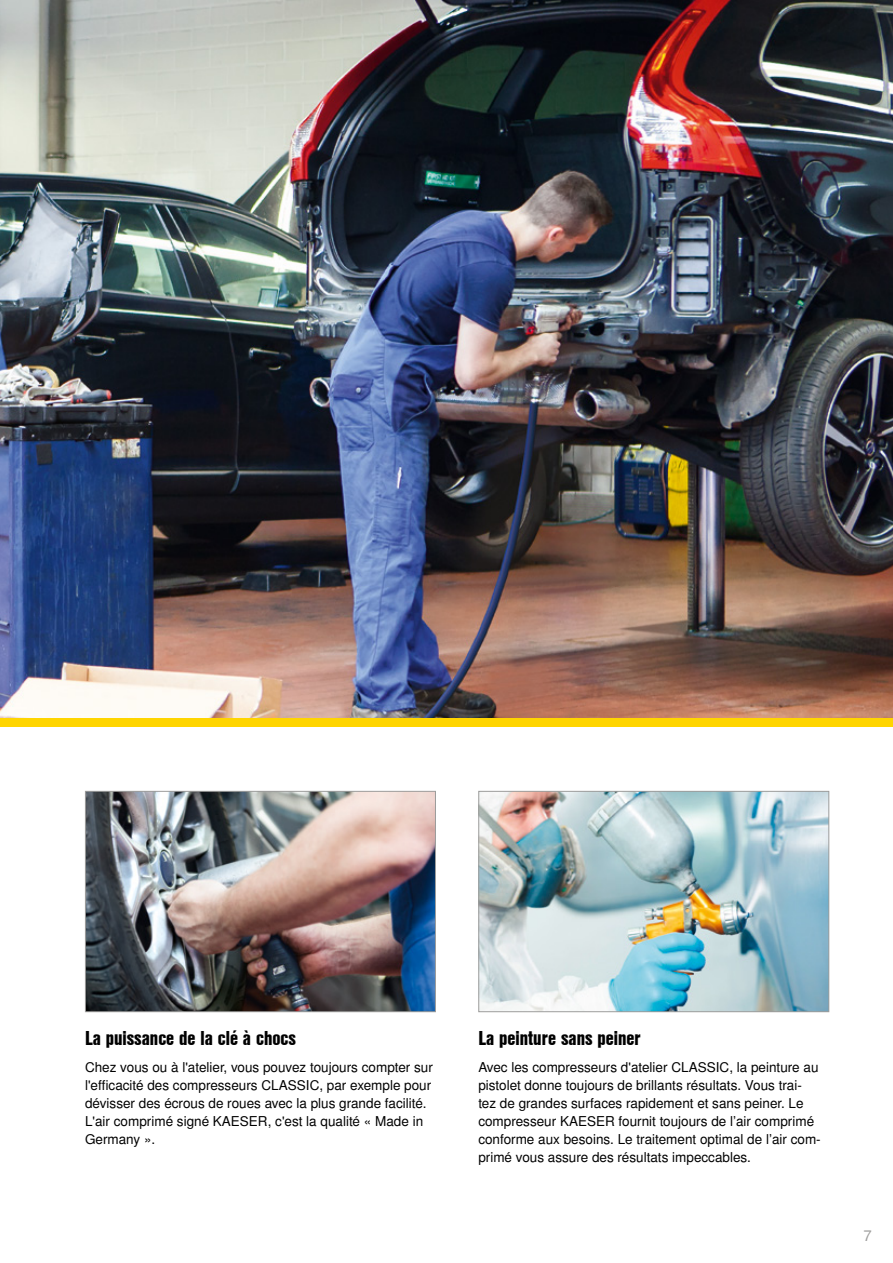
<style>
.page{position:relative;width:893px;height:1263px;background:#fff}
.page>*{position:absolute;margin:0;border:0;box-sizing:border-box;transform-origin:0 0}
.t1{font:19.5px "Nimbus San L Bla Con";color:#000}
.t2{font:15px "Nimbus San L";color:#9d9d9c}
.t3{font:13.5px/18px "Nimbus San L";color:#000}
</style>
<div class="page">
<img style="left:0;top:0;width:893px;height:719px">
<div style="left:0;top:719px;width:893px;height:8px;background:#ffd500"></div>
<img style="left:87px;top:793px;width:347px;height:217px">
<div style="left:85px;top:791px;width:351px;height:221px;border:1px solid #9d9d9c"></div>
<img style="left:480px;top:793px;width:347px;height:217px">
<div style="left:478px;top:791px;width:351px;height:221px;border:1px solid #9d9d9c"></div>
<h1 class="t1" style="left:85px;top:1024px;width:213px">La puissance de la clé à chocs</h1>
<p class="t3" style="left:85px;top:1059px;width:349px">Chez vous ou à l'atelier, vous pouvez toujours compter sur l'efficacité des compresseurs CLASSIC, par exemple pour dévisser des écrous de roues avec la plus grande facilité.<br>L'air comprimé signé KAESER, c'est la qualité « Made in Germany ».</p>
<h1 class="t1" style="left:478px;top:1024px;width:164px">La peinture sans peiner</h1>
<p class="t3" style="left:478px;top:1059px;width:344px">Avec les compresseurs d'atelier CLASSIC, la peinture au pistolet donne toujours de brillants résultats. Vous trai&shy;tez de grandes surfaces rapidement et sans peiner. Le compresseur KAESER fournit toujours de l’air comprimé conforme aux besoins. Le traitement optimal de l’air com&shy;primé vous assure des résultats impeccables.</p>
<p class="t2" style="left:863px;top:1226px;width:10px">7</p>
</div>
